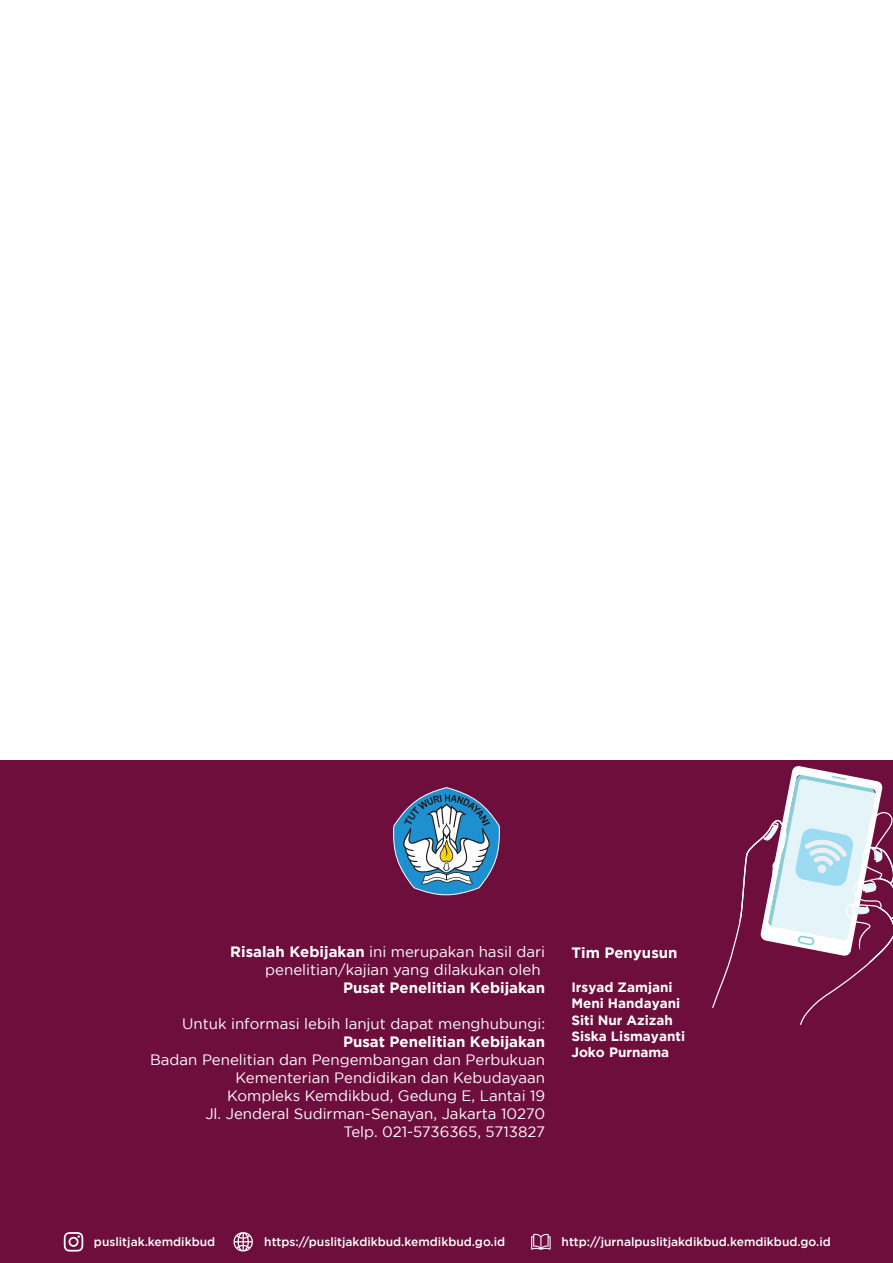
<style>
.page{position:relative;width:893px;height:1263px;background:#fff}
.page>*{position:absolute;margin:0;border:0;box-sizing:border-box;transform-origin:0 0}
.t1{font:15px/18px "Gotham";color:#fff}
.t2{font:700 15px "Gotham";color:#fff}
.t3{font:700 13.5px/16.2px "Gotham";color:#fff}
.t4{font:500 12px "Gotham";color:#fff}
.s1{font-weight:700}
</style>
<div class="page">
<div style="left:0;top:760px;width:893px;height:503px;background:#6d0e3d"></div>
<svg style="left:393px;top:787px;width:107px;height:109px"></svg>
<svg style="left:712px;top:766px;width:181px;height:259px"></svg>
<svg style="left:531px;top:1234px;width:20px;height:16px"></svg>
<svg style="left:233px;top:1232px;width:20px;height:20px"></svg>
<svg style="left:64px;top:1232px;width:19px;height:19px"></svg>
<p class="t1" style="left:265px;top:942px;width:281px;text-indent:-35px"><span class="s1">Risalah Kebijakan</span> ini merupakan hasil dari penelitian/kajian yang dilakukan oleh</p>
<p class="t2" style="left:343px;top:979px;width:204px">Pusat Penelitian Kebijakan</p>
<p class="t1" style="left:182px;top:1014px;width:364px">Untuk informasi lebih lanjut dapat menghubungi:</p>
<p class="t2" style="left:343px;top:1033px;width:204px">Pusat Penelitian Kebijakan</p>
<p class="t1" style="left:150px;top:1050px;width:397px;text-align:right">Badan Penelitian dan Pengembangan dan Perbukuan Kementerian Pendidikan dan Kebudayaan<br>Kompleks Kemdikbud, Gedung E, Lantai 19<br>Jl. Jenderal Sudirman-Senayan, Jakarta 10270<br>Telp. 021-5736365, 5713827</p>
<p class="t2" style="left:571px;top:944px;width:108px">Tim Penyusun</p>
<p class="t3" style="left:571px;top:979px;width:115px">Irsyad Zamjani<br>Meni Handayani<br>Siti Nur Azizah<br>Siska Lismayanti<br>Joko Purnama</p>
<p class="t4" style="left:94px;top:1235px;width:123px">puslitjak.kemdikbud</p>
<p class="t4" style="left:264px;top:1235px;width:243px">https://puslitjakdikbud.kemdikbud.go.id</p>
<p class="t4" style="left:562px;top:1235px;width:271px">http://jurnalpuslitjakdikbud.kemdikbud.go.id</p>
</div>
